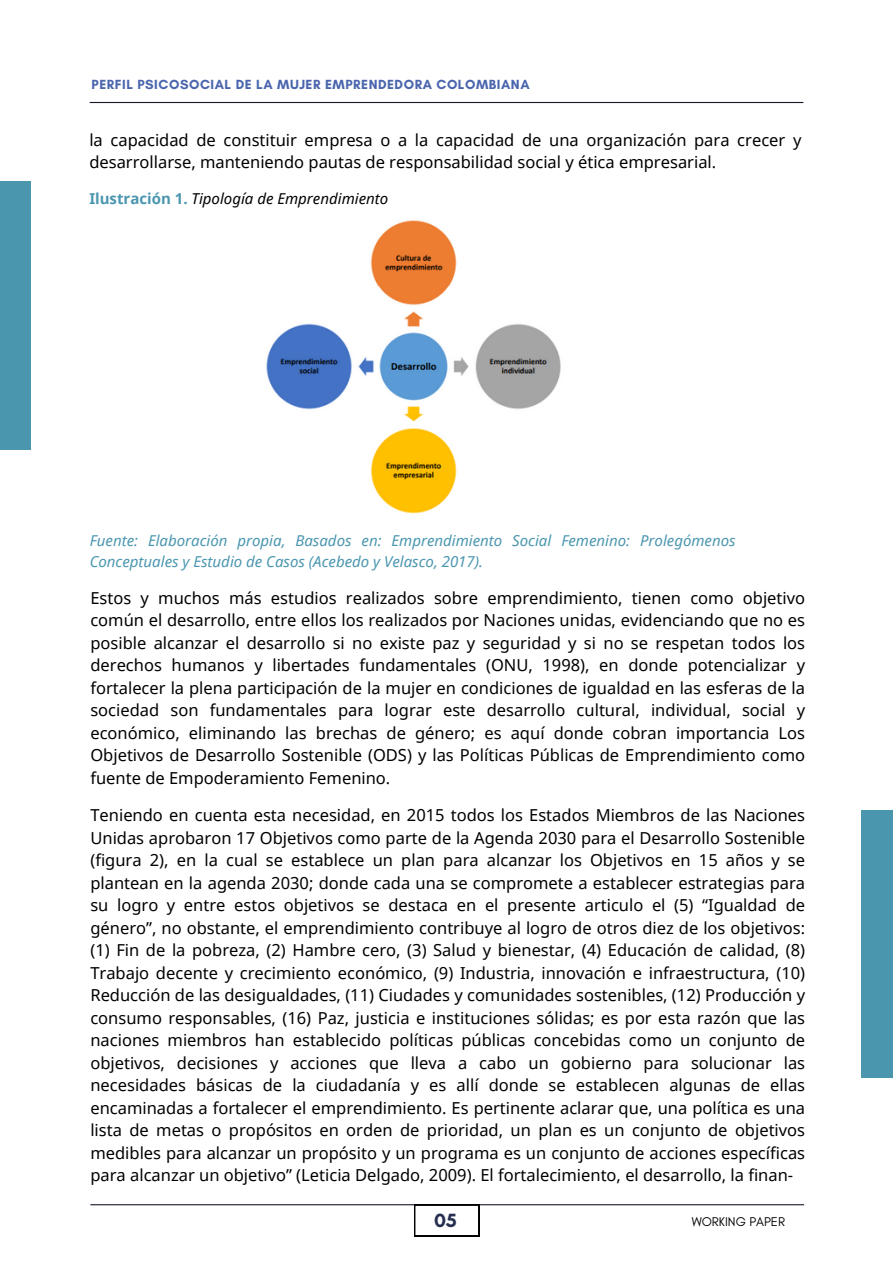
<style>
.page{position:relative;width:893px;height:1264px;background:#fff}
.page>*{position:absolute;margin:0;border:0;box-sizing:border-box;transform-origin:0 0}
.t1{font:700 19.5px "Glacial Indifference";color:#262f50}
.t2{font:16.5px/22.5px "Noto Sans";color:#000;text-align:justify}
.t3{font:italic 15px/20.2px "Noto Sans";color:#4a96af}
.t4{font:italic 15px "Noto Sans";color:#000}
.t5{font:700 13.5px "Glacial Indifference";letter-spacing:.04em;color:#4a65ae}
.t6{font:12.9px "Glacial Indifference";color:#000}
.s1{font-weight:700;font-style:normal;color:#4a96af}
</style>
<div class="page">
<div style="left:0;top:181px;width:31px;height:268px;background:#4a96af"></div>
<div style="left:861px;top:810px;width:31px;height:268px;background:#4a96af"></div>
<hr style="left:90px;top:1204px;width:714px;height:1px;background:#1a172a">
<svg style="left:414px;top:1204px;width:65px;height:32px"></svg>
<hr style="left:90px;top:102px;width:713px;height:1px;background:#1a172a">
<img style="left:266px;top:220px;width:295px;height:294px">
<h1 class="t5" style="left:92px;top:76px;width:439px">PERFIL PSICOSOCIAL DE LA MUJER EMPRENDEDORA COLOMBIANA</h1>
<p class="t2" style="left:89px;top:128px;width:713px">la capacidad de constituir empresa o a la capacidad de una organización para crecer y desarrollarse, manteniendo pautas de responsabilidad social y ética empresarial.</p>
<p class="t4" style="left:89px;top:187px;width:300px"><span class="s1">Ilustración 1.</span> Tipología de Emprendimiento</p>
<h1 class="t3" style="left:90px;top:530px;width:647px">Fuente: Elaboración propia, Basados en: Emprendimiento Social Femenino: Prolegómenos<br>Conceptuales y Estudio de Casos (Acebedo y Velasco, 2017).</h1>
<h1 class="t2" style="left:90px;top:586px;width:716px">Estos y muchos más estudios realizados sobre emprendimiento, tienen como objetivo común el desarrollo, entre ellos los realizados por Naciones unidas, evidenciando que no es posible alcanzar el desarrollo si no existe paz y seguridad y si no se respetan todos los derechos humanos y libertades fundamentales (ONU, 1998), en donde potencializar y fortalecer la plena participación de la mujer en condiciones de igualdad en las esferas de la sociedad son fundamentales para lograr este desarrollo cultural, individual, social y económico, eliminando las brechas de género; es aquí donde cobran importancia Los Objetivos de Desarrollo Sostenible (ODS) y las Políticas Públicas de Emprendimiento como fuente de Empoderamiento Femenino.</h1>
<h1 class="t2" style="left:90px;top:803px;width:716px">Teniendo en cuenta esta necesidad, en 2015 todos los Estados Miembros de las Naciones Unidas aprobaron 17 Objetivos como parte de la Agenda 2030 para el Desarrollo Sostenible (figura 2), en la cual se establece un plan para alcanzar los Objetivos en 15 años y se plantean en la agenda 2030; donde cada una se compromete a establecer estrategias para su logro y entre estos objetivos se destaca en el presente articulo el (5) “Igualdad de género”, no obstante, el emprendimiento contribuye al logro de otros diez de los objetivos: (1) Fin de la pobreza, (2) Hambre cero, (3) Salud y bienestar, (4) Educación de calidad, (8)<br>Trabajo decente y crecimiento económico, (9) Industria, innovación e infraestructura, (10)<br>Reducción de las desigualdades, (11) Ciudades y comunidades sostenibles, (12) Producción y consumo responsables, (16) Paz, justicia e instituciones sólidas; es por esta razón que las naciones miembros han establecido políticas públicas concebidas como un conjunto de objetivos, decisiones y acciones que lleva a cabo un gobierno para solucionar las necesidades básicas de la ciudadanía y es allí donde se establecen algunas de ellas encaminadas a fortalecer el emprendimiento. Es pertinente aclarar que, una política es una lista de metas o propósitos en orden de prioridad, un plan es un conjunto de objetivos medibles para alcanzar un propósito y un programa es un conjunto de acciones específicas para alcanzar un objetivo” (Leticia Delgado, 2009). El fortalecimiento, el desarrollo, la finan-</h1>
<h1 class="t1" style="left:434px;top:1208px;width:24px">05</h1>
<p class="t6" style="left:691px;top:1213px;width:95px">WORKING PAPER</p>
</div>
